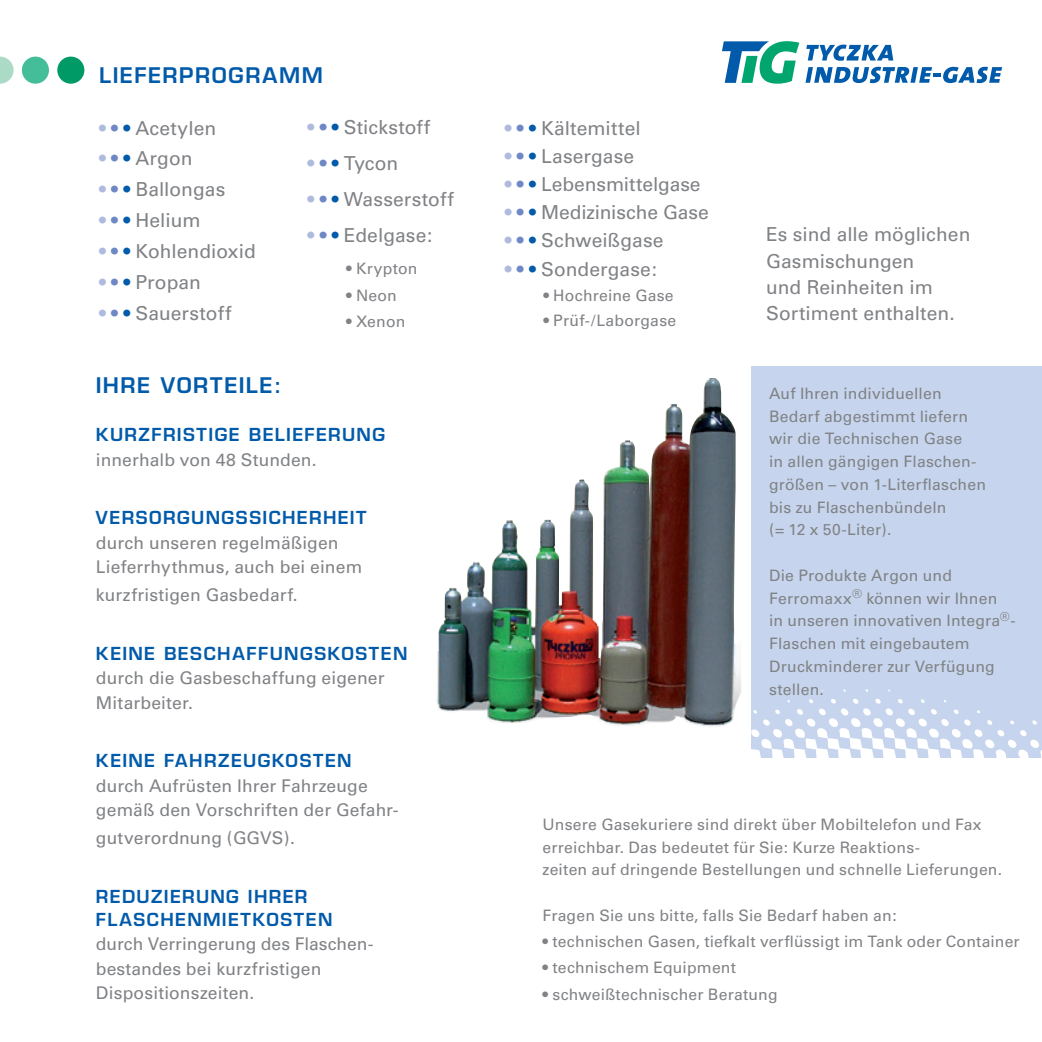
<style>
.page{position:relative;width:1042px;height:1042px;background:#fff}
.page>*{position:absolute;margin:0;border:0;box-sizing:border-box;transform-origin:0 0}
.t1{font:600 21px "Eurostile";letter-spacing:.07em;color:#015aaa}
.t2{font:19.25px/26.2px "Univers";color:#808285}
.t3{font:17.5px/24.3px "Univers";letter-spacing:.01em;color:#808285}
.t4{font:600 17.5px/23.3px "Eurostile";letter-spacing:.08em;color:#015aaa}
.t5{font:15.75px/22.8px "Univers";letter-spacing:.01em;color:#808285}
.s1{color:#aebade}
.s2{color:#6d88c5}
.s3{color:#015aaa}
</style>
<div class="page">
<div style="left:752px;top:366px;width:290px;height:392px;background:#c6d5ed"></div>
<img style="left:730px;top:643px;width:312px;height:115px">
<img style="left:437px;top:404px;width:293px;height:323px">
<svg style="left:806px;top:45px;width:87px;height:16px"></svg>
<svg style="left:805px;top:67px;width:197px;height:16px"></svg>
<svg style="left:722px;top:41px;width:77px;height:43px"></svg>
<div style="left:22px;top:57px;width:27px;height:27px;background:#44be98;border-radius:50%"></div>
<svg style="left:0;top:57px;width:14px;height:27px"></svg>
<div style="left:57px;top:57px;width:27px;height:27px;background:#009a67;border-radius:50%"></div>
<h1 class="t1" style="left:99px;top:62px;width:225px">LIEFERPROGRAMM</h1>
<p class="t2" style="left:99px;top:115px;width:119px"><span class="s1">•</span> <span class="s2">•</span> <span class="s3">•</span> Acetylen</p>
<p class="t2" style="left:99px;top:146px;width:95px"><span class="s1">•</span> <span class="s2">•</span> <span class="s3">•</span> Argon</p>
<p class="t2" style="left:99px;top:177px;width:128px"><span class="s1">•</span> <span class="s2">•</span> <span class="s3">•</span> Ballongas</p>
<p class="t2" style="left:99px;top:207px;width:103px"><span class="s1">•</span> <span class="s2">•</span> <span class="s3">•</span> Helium</p>
<p class="t2" style="left:99px;top:238px;width:158px"><span class="s1">•</span> <span class="s2">•</span> <span class="s3">•</span> Kohlendioxid</p>
<p class="t2" style="left:99px;top:269px;width:103px"><span class="s1">•</span> <span class="s2">•</span> <span class="s3">•</span> Propan</p>
<p class="t2" style="left:99px;top:300px;width:134px"><span class="s1">•</span> <span class="s2">•</span> <span class="s3">•</span> Sauerstoff</p>
<p class="t2" style="left:308px;top:114px;width:124px"><span class="s1">•</span> <span class="s2">•</span> <span class="s3">•</span> Stickstoff</p>
<p class="t2" style="left:308px;top:150px;width:92px"><span class="s1">•</span> <span class="s2">•</span> <span class="s3">•</span> Tycon</p>
<p class="t2" style="left:308px;top:187px;width:148px"><span class="s1">•</span> <span class="s2">•</span> <span class="s3">•</span> Wasserstoff</p>
<p class="t2" style="left:308px;top:223px;width:126px"><span class="s1">•</span> <span class="s2">•</span> <span class="s3">•</span> Edelgase:</p>
<p class="t5" style="left:346px;top:257px;width:73px">• Krypton</p>
<p class="t5" style="left:346px;top:284px;width:52px">• Neon</p>
<p class="t5" style="left:346px;top:310px;width:61px">• Xenon</p>
<h1 class="t1" style="left:96px;top:372px;width:187px">IHRE VORTEILE:</h1>
<p class="t4" style="left:96px;top:423px;width:291px">KURZFRISTIGE BELIEFERUNG</p>
<p class="t3" style="left:96px;top:447px;width:222px">innerhalb von 48 Stunden.</p>
<p class="t4" style="left:96px;top:506px;width:272px">VERSORGUNGSSICHERHEIT</p>
<p class="t3" style="left:96px;top:530px;width:268px">durch unseren regelmäßigen<br>Lieferrhythmus, auch bei einem</p>
<p class="t3" style="left:96px;top:583px;width:203px">kurzfristigen Gasbedarf.</p>
<p class="t4" style="left:96px;top:641px;width:313px">KEINE BESCHAFFUNGSKOSTEN</p>
<p class="t3" style="left:96px;top:666px;width:290px">durch die Gasbeschaffung eigener<br>Mitarbeiter.</p>
<p class="t4" style="left:96px;top:749px;width:257px">KEINE FAHRZEUGKOSTEN</p>
<p class="t3" style="left:96px;top:773px;width:304px">durch Aufrüsten Ihrer Fahrzeuge gemäß den Vorschriften der Gefahr-</p>
<p class="t3" style="left:96px;top:825px;width:201px">gutverordnung (GGVS).</p>
<p class="t4" style="left:96px;top:884px;width:238px">REDUZIERUNG IHRER<br>FLASCHENMIETKOSTEN</p>
<p class="t3" style="left:96px;top:932px;width:279px">durch Verringerung des Flaschen&shy;bestandes bei kurzfristigen<br>Dispositionszeiten.</p>
<p class="t2" style="left:505px;top:115px;width:137px"><span class="s1">•</span> <span class="s2">•</span> <span class="s3">•</span> Kältemittel</p>
<p class="t2" style="left:505px;top:143px;width:131px"><span class="s1">•</span> <span class="s2">•</span> <span class="s3">•</span> Lasergase</p>
<p class="t2" style="left:505px;top:171px;width:197px"><span class="s1">•</span> <span class="s2">•</span> <span class="s3">•</span> Lebensmittelgase</p>
<p class="t2" style="left:505px;top:199px;width:205px"><span class="s1">•</span> <span class="s2">•</span> <span class="s3">•</span> Medizinische Gase</p>
<p class="t2" style="left:505px;top:227px;width:160px"><span class="s1">•</span> <span class="s2">•</span> <span class="s3">•</span> Schweißgase</p>
<p class="t2" style="left:505px;top:256px;width:154px"><span class="s1">•</span> <span class="s2">•</span> <span class="s3">•</span> Sondergase:</p>
<p class="t5" style="left:543px;top:284px;width:132px">• Hochreine Gase</p>
<p class="t5" style="left:543px;top:309px;width:134px">• Prüf-/Laborgase</p>
<p class="t2" style="left:766px;top:221px;width:206px">Es sind alle möglichen<br>Gasmischungen<br>und Reinheiten im<br>Sortiment enthalten.</p>
<p class="t5" style="left:769px;top:382px;width:218px">Auf Ihren individuellen<br>Bedarf abgestimmt liefern wir die Technischen Gase<br>in allen gängigen Flaschen&shy;größen – von 1-Literflaschen bis zu Flaschenbündeln<br>(= 12 x 50-Liter).</p>
<p class="t5" style="left:769px;top:564px;width:248px">Die Produkte Argon und<br>Ferromaxx<sup>®</sup> können wir Ihnen<br>in unseren innovativen Integra<sup>®</sup>-<br>Flaschen mit eingebautem<br>Druckminderer zur Verfügung stellen.</p>
<p class="t5" style="left:542px;top:813px;width:461px">Unsere Gasekuriere sind direkt über Mobiltelefon und Fax erreichbar. Das bedeutet für Sie: Kurze Reaktions-<br>zeiten auf dringende Bestellungen und schnelle Lieferungen.</p>
<p class="t5" style="left:542px;top:904px;width:356px">Fragen Sie uns bitte, falls Sie Bedarf haben an:</p>
<p class="t5" style="left:542px;top:930px;width:479px">• technischen Gasen, tiefkalt verflüssigt im Tank oder Container</p>
<p class="t5" style="left:542px;top:956px;width:195px">• technischem Equipment</p>
<p class="t5" style="left:542px;top:982px;width:237px">• schweißtechnischer Beratung</p>
</div>
